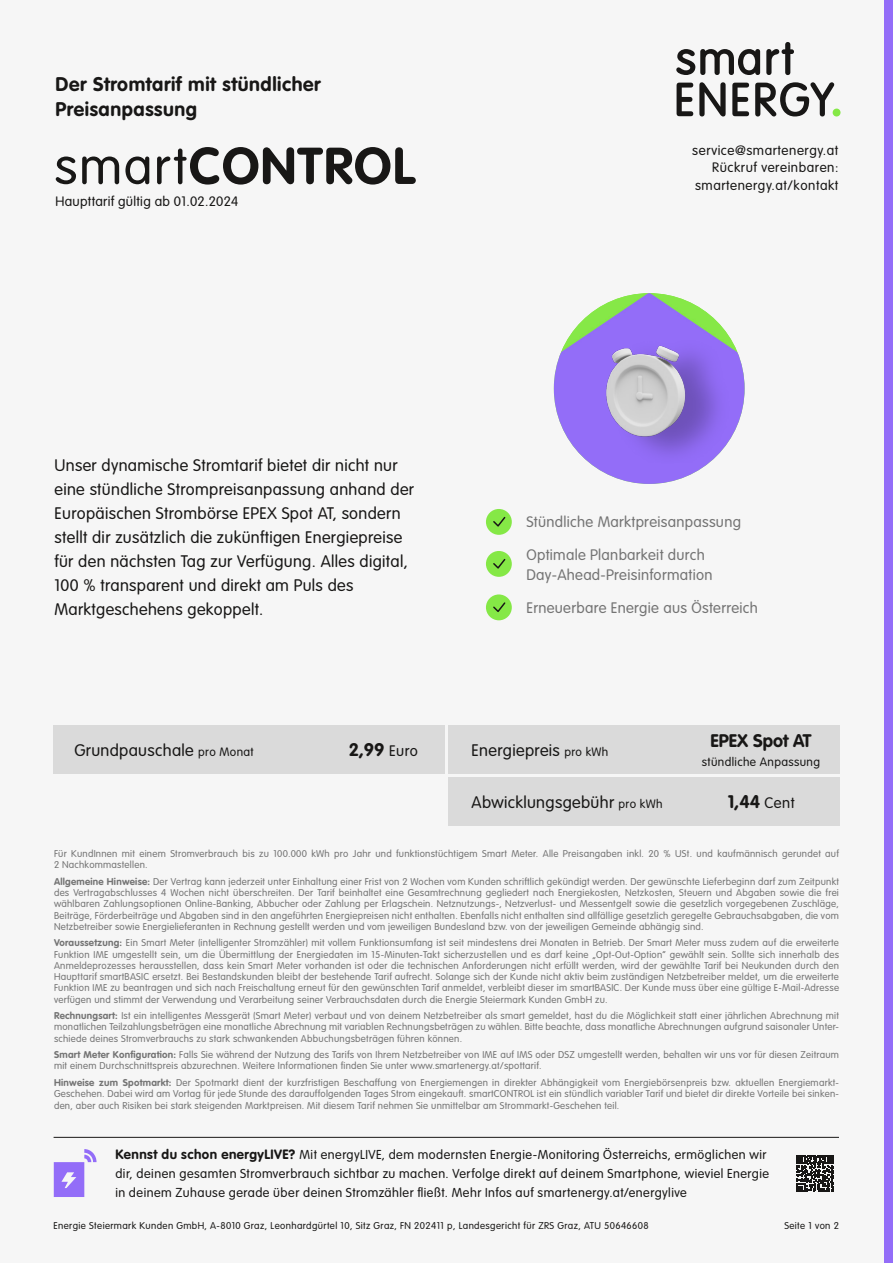
<style>
.page{position:relative;width:893px;height:1263px;background:#fff}
.page>*{position:absolute;margin:0;border:0;box-sizing:border-box;transform-origin:0 0}
.t1{font:700 51px "VAG Rounded Std";letter-spacing:.03em;color:#181716}
.t2{font:700 19.5px/25.5px "VAG Rounded Std";letter-spacing:.03em;color:#181716}
.t3{font:700 18px "VAG Rounded Std";color:#181716}
.t4{font:300 16.5px/24px "VAG Rounded Std";letter-spacing:.02em;color:#181716}
.t5{font:300 15px/19.5px "VAG Rounded Std";letter-spacing:.02em;color:#747474}
.t6{font:300 13.5px/17.2px "VAG Rounded Std";letter-spacing:.04em;color:#181716;text-align:right}
.t7{font:300 13.5px "VAG Rounded Std";letter-spacing:.02em;color:#181716}
.t8{font:300 12.75px/18.9px "VAG Rounded Std";letter-spacing:.04em;color:#181716}
.t9{font:300 12px "VAG Rounded Std";letter-spacing:.03em;color:#181716}
.t10{font:300 9.75px/11.2px "VAG Rounded Std";letter-spacing:.025em;color:#747474;text-align:justify}
.t11{font:300 9.75px "VAG Rounded Std";letter-spacing:.04em;color:#181716}
.s1{font-weight:300}
.s2{font-size:12px}
.s3{font-weight:300;font-size:15px}
.s4{font-weight:700}
.s5{font-weight:700;font-size:13.35px}
</style>
<div class="page">
<div style="left:0;top:0;width:884px;height:1263px;background:#f6f6f6"></div>
<div style="left:884px;top:0;width:9px;height:1263px;background:#936df8"></div>
<div style="left:448px;top:725px;width:391px;height:49px;background:#dadada"></div>
<div style="left:54px;top:725px;width:391px;height:49px;background:#dadada"></div>
<div style="left:448px;top:777px;width:391px;height:49px;background:#dadada"></div>
<div style="left:486px;top:509px;width:26px;height:26px;background:#85e846;border-radius:50%"></div>
<svg style="left:493px;top:516px;width:13px;height:11px"></svg>
<div style="left:486px;top:551px;width:26px;height:26px;background:#85e846;border-radius:50%"></div>
<svg style="left:493px;top:558px;width:13px;height:11px"></svg>
<div style="left:486px;top:594px;width:26px;height:26px;background:#85e846;border-radius:50%"></div>
<svg style="left:493px;top:602px;width:13px;height:10px"></svg>
<img style="left:554px;top:293px;width:191px;height:191px">
<svg style="left:766px;top:42px;width:28px;height:33px"></svg>
<svg style="left:677px;top:83px;width:16px;height:33px"></svg>
<svg style="left:699px;top:82px;width:27px;height:34px"></svg>
<svg style="left:732px;top:83px;width:17px;height:33px"></svg>
<svg style="left:676px;top:49px;width:84px;height:26px"></svg>
<svg style="left:755px;top:82px;width:86px;height:35px"></svg>
<hr style="left:54px;top:1137px;width:785px;height:1px;background:#181716">
<svg style="left:54px;top:1149px;width:43px;height:48px"></svg>
<svg style="left:796px;top:1155px;width:38px;height:37px"></svg>
<h2 class="t2" style="left:56px;top:72px;width:267px">Der Stromtarif mit stündlicher<br>Preisanpassung</h2>
<h1 class="t1" style="left:54px;top:136px;width:362px"><span class="s1">smart</span>CONTROL</h1>
<h3 class="t7" style="left:56px;top:194px;width:184px">Haupttarif gültig ab 01.02.2024</h3>
<h3 class="t6" style="left:692px;top:142px;width:148px">service@smartenergy.at<br>Rückruf vereinbaren: smartenergy.at/kontakt</h3>
<p class="t4" style="left:54px;top:454px;width:361px">Unser dynamische Stromtarif bietet dir nicht nur eine stündliche Strompreisanpassung anhand der Europäischen Strombörse EPEX Spot AT, sondern stellt dir zusätzlich die zukünftigen Energiepreise für den nächsten Tag zur Verfügung. Alles digital, 100 % transparent und direkt am Puls des Marktgeschehens gekoppelt.</p>
<h3 class="t4" style="left:74px;top:739px;width:181px">Grundpauschale <span class="s2">pro Monat</span></h3>
<h3 class="t3" style="left:349px;top:739px;width:71px">2,99 <span class="s3">Euro</span></h3>
<h3 class="t5" style="left:526px;top:513px;width:216px">Stündliche Marktpreisanpassung</h3>
<h3 class="t5" style="left:526px;top:546px;width:188px">Optimale Planbarkeit durch<br>Day-Ahead-Preisinformation</h3>
<h3 class="t5" style="left:526px;top:598px;width:233px">Erneuerbare Energie aus Österreich</h3>
<h3 class="t4" style="left:472px;top:739px;width:138px">Energiepreis <span class="s2">pro kWh</span></h3>
<h3 class="t3" style="left:710px;top:730px;width:102px">EPEX Spot AT</h3>
<p class="t9" style="left:702px;top:755px;width:120px">stündliche Anpassung</p>
<h3 class="t4" style="left:472px;top:790px;width:193px">Abwicklungsgebühr <span class="s2">pro kWh</span></h3>
<h3 class="t3" style="left:728px;top:791px;width:68px">1,44 <span class="s3">Cent</span></h3>
<p class="t10" style="left:54px;top:848px;width:786px">Für KundInnen mit einem Stromverbrauch bis zu 100.000 kWh pro Jahr und funktionstüchtigem Smart Meter. Alle Preisangaben inkl. 20 % USt. und kaufmännisch gerundet auf<br>2 Nachkommastellen.</p>
<p class="t10" style="left:54px;top:876px;width:786px"><span class="s4">Allgemeine Hinweise:</span> Der Vertrag kann jederzeit unter Einhaltung einer Frist von 2 Wochen vom Kunden schriftlich gekündigt werden. Der gewünschte Lieferbeginn darf zum Zeitpunkt des Vertragabschlusses 4 Wochen nicht überschreiten. Der Tarif beinhaltet eine Gesamtrechnung gegliedert nach Energiekosten, Netzkosten, Steuern und Abgaben sowie die frei wählbaren Zahlungsoptionen Online-Banking, Abbucher oder Zahlung per Erlagschein. Netznutzungs-, Netzverlust- und Messentgelt sowie die gesetzlich vorgegebenen Zuschläge, Beiträge, Förderbeiträge und Abgaben sind in den angeführten Energiepreisen nicht enthalten. Ebenfalls nicht enthalten sind allfällige gesetzlich geregelte Gebrauchsabgaben, die vom Netzbetreiber sowie Energielieferanten in Rechnung gestellt werden und vom jeweiligen Bundesland bzw. von der jeweiligen Gemeinde abhängig sind.</p>
<p class="t10" style="left:54px;top:938px;width:787px"><span class="s4">Voraussetzung:</span> Ein Smart Meter (intelligenter Stromzähler) mit vollem Funktionsumfang ist seit mindestens drei Monaten in Betrieb. Der Smart Meter muss zudem auf die erweiterte Funktion IME umgestellt sein, um die Übermittlung der Energiedaten im 15-Minuten-Takt sicherzustellen und es darf keine „Opt-Out-Option“ gewählt sein. Sollte sich innerhalb des Anmeldeprozesses herausstellen, dass kein Smart Meter vorhanden ist oder die technischen Anforderungen nicht erfüllt werden, wird der gewählte Tarif bei Neukunden durch den Haupttarif smartBASIC ersetzt. Bei Bestandskunden bleibt der bestehende Tarif aufrecht. Solange sich der Kunde nicht aktiv beim zuständigen Netzbetreiber meldet, um die erweiterte Funktion IME zu beantragen und sich nach Freischaltung erneut für den gewünschten Tarif anmeldet, verbleibt dieser im smartBASIC. Der Kunde muss über eine gültige E-Mail-Adresse verfügen und stimmt der Verwendung und Verarbeitung seiner Verbrauchsdaten durch die Energie Steiermark Kunden GmbH zu.</p>
<p class="t10" style="left:54px;top:1010px;width:786px"><span class="s4">Rechnungsart:</span> Ist ein intelligentes Messgerät (Smart Meter) verbaut und von deinem Netzbetreiber als smart gemeldet, hast du die Möglichkeit statt einer jährlichen Abrechnung mit monatlichen Teilzahlungsbeträgen eine monatliche Abrechnung mit variablen Rechnungsbeträgen zu wählen. Bitte beachte, dass monatliche Abrechnungen aufgrund saisonaler Unter&shy;schiede deines Stromverbrauchs zu stark schwankenden Abbuchungsbeträgen führen können.</p>
<p class="t10" style="left:54px;top:1049px;width:786px"><span class="s4">Smart Meter Konfiguration:</span> Falls Sie während der Nutzung des Tarifs von Ihrem Netzbetreiber von IME auf IMS oder DSZ umgestellt werden, behalten wir uns vor für diesen Zeitraum mit einem Durchschnittspreis abzurechnen. Weitere Informationen finden Sie unter www.smartenergy.at/spottarif.</p>
<p class="t10" style="left:54px;top:1077px;width:786px"><span class="s4">Hinweise zum Spotmarkt:</span> Der Spotmarkt dient der kurzfristigen Beschaffung von Energiemengen in direkter Abhängigkeit vom Energiebörsenpreis bzw. aktuellen Energiemarkt-Geschehen. Dabei wird am Vortag für jede Stunde des darauffolgenden Tages Strom eingekauft. smartCONTROL ist ein stündlich variabler Tarif und bietet dir direkte Vorteile bei sinken&shy;den, aber auch Risiken bei stark steigenden Marktpreisen. Mit diesem Tarif nehmen Sie unmittelbar am Strommarkt-Geschehen teil.</p>
<p class="t8" style="left:115px;top:1146px;width:655px"><span class="s5">Kennst du schon energyLIVE?</span> Mit energyLIVE, dem modernsten Energie-Monitoring Österreichs, ermöglichen wir dir, deinen gesamten Stromverbrauch sichtbar zu machen. Verfolge direkt auf deinem Smartphone, wieviel Energie in deinem Zuhause gerade über deinen Stromzähler fließt. Mehr Infos auf smartenergy.at/energylive</p>
<p class="t11" style="left:53px;top:1220px;width:597px">Energie Steiermark Kunden GmbH, A-8010 Graz, Leonhardgürtel 10, Sitz Graz, FN 202411 p, Landesgericht für ZRS Graz, ATU 50646608</p>
<p class="t11" style="left:784px;top:1220px;width:56px">Seite 1 von 2</p>
</div>
